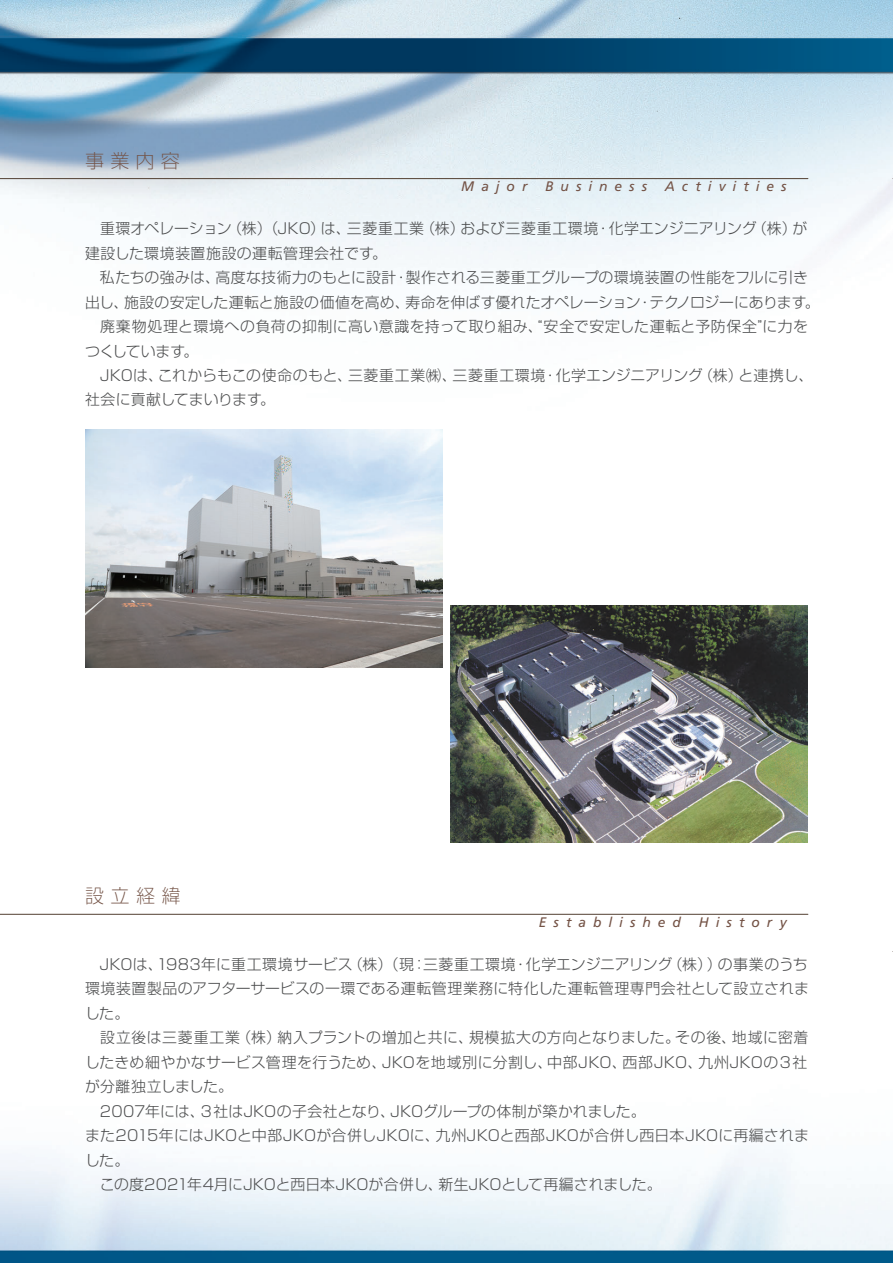
<style>
.page{position:relative;width:893px;height:1263px;background:#fff}
.page>*{position:absolute;margin:0;border:0;box-sizing:border-box;transform-origin:0 0}
.t1{font:300 expanded 19.2px "Shin Go Pr 5";letter-spacing:.33em;color:#745346}
.t2{font:300 14.85px/24.5px "Shin Go Pr 5";letter-spacing:.015em;color:#4b4c4d}
.t3{font:italic 13.8px "Frutiger";letter-spacing:.505em;color:#745346}
</style>
<div class="page">
<img style="left:0;top:0;width:893px;height:1263px">
<img style="left:85px;top:429px;width:357px;height:238px">
<hr style="left:0;top:178px;width:808px;height:1px;background:#524032">
<hr style="left:0;top:914px;width:808px;height:1px;background:#524032">
<img style="left:451px;top:606px;width:357px;height:236px">
<p class="t1" style="left:85px;top:145px;width:96px">事業内容</p>
<p class="t3" style="left:461px;top:179px;width:68px">Major</p>
<p class="t3" style="left:545px;top:179px;width:104px">Business</p>
<p class="t3" style="left:665px;top:179px;width:123px">Activities</p>
<p class="t2" style="left:85px;top:215px;width:724px">　重環オペレーション（株）（JKO）は、三菱重工業（株）および三菱重工環境・化学エンジ二アリング（株）が建設した環境装置施設の運転管理会社です。</p>
<p class="t2" style="left:85px;top:264px;width:736px;text-indent:15px">私たちの強みは、高度な技術力のもとに設計・製作される三菱重工グループの環境装置の性能をフルに引き出し、施設の安定した運転と施設の価値を高め、寿命を伸ばす優れたオペレーション・テクノロジーにあります。　廃棄物処理と環境への負荷の抑制に高い意識を持って取り組み、“安全で安定した運転と予防保全”に力をつくしています。<br>　JKOは、これからもこの使命のもと、三菱重工業㈱、三菱重工環境・化学エンジニアリング（株）と連携し、社会に貢献してまいります。</p>
<p class="t1" style="left:85px;top:880px;width:97px">設立経緯</p>
<p class="t3" style="left:539px;top:914px;width:144px">Established</p>
<p class="t3" style="left:699px;top:914px;width:89px">History</p>
<p class="t2" style="left:85px;top:951px;width:725px">　JKOは、1983年に重工環境サービス（株）（現：三菱重工環境・化学エンジニアリング（株））の事業のうち環境装置製品のアフターサービスの一環である運転管理業務に特化した運転管理専門会社として設立されました。<br>　設立後は三菱重工業（株）納入プラントの増加と共に、規模拡大の方向となりました。その後、地域に密着したきめ細やかなサービス管理を行うため、JKOを地域別に分割し、中部JKO、西部JKO、九州JKOの３社が分離独立しました。<br>　2007年には、３社はJKOの子会社となり、JKOグループの体制が築かれました。<br>また2015年にはJKOと中部JKOが合併しJKOに、九州JKOと西部JKOが合併し西日本JKOに再編されました。<br>　この度2021年4月にJKOと西日本JKOが合併し、新生JKOとして再編されました。</p>
</div>
